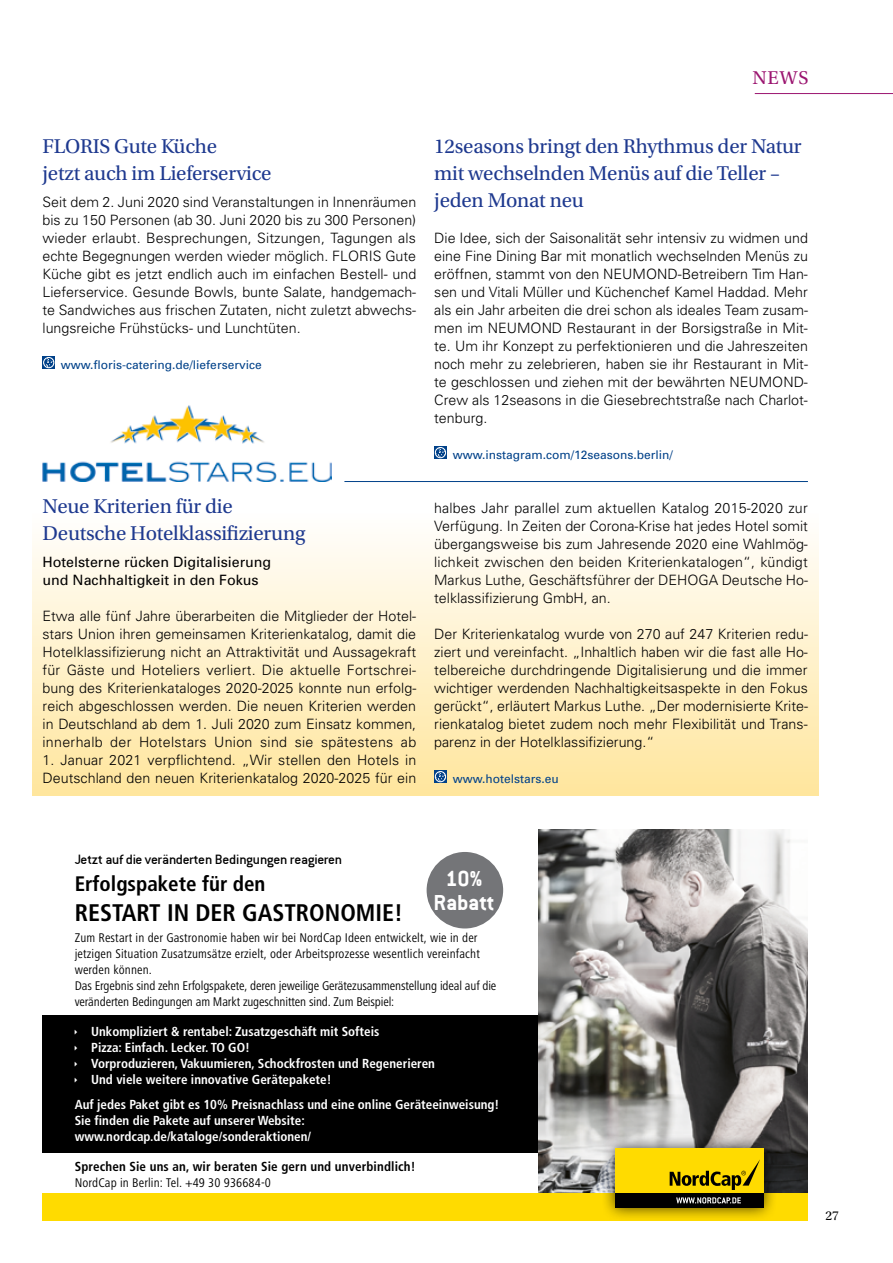
<style>
.page{position:relative;width:893px;height:1263px;background:#fff}
.page>*{position:absolute;margin:0;border:0;box-sizing:border-box;transform-origin:0 0}
.t1{font:700 condensed 24px "Frutiger LT";color:#000}
.t2{font:700 24px/24px "Conduit ITC";letter-spacing:-.01em;color:#fff;text-align:center}
.t3{font:21px/27px "Utopia Std";letter-spacing:-.01em;color:#1e398f}
.t4{font:700 condensed 21px "Frutiger LT";color:#000}
.t5{font:19.5px "Utopia Std";color:#9b1570}
.t6{font:15px "Conduit ITC";letter-spacing:-.01em;color:#000}
.t7{font:300 14.25px/18px "Univers";color:#000;text-align:justify}
.t8{font:14.25px/18px "Univers";color:#000}
.t9{font:13.5px "Utopia Std";color:#000}
.t10{font:condensed 13.05px/16px "Frutiger Next LTCE";letter-spacing:.01em;color:#000}
.t11{font:700 condensed 13.05px/16px "Frutiger LT";color:#fff}
.t12{font:700 condensed 13.05px "Frutiger LT";letter-spacing:.01em;color:#000}
.t13{font:12px "Univers";color:#004189}
</style>
<div class="page">
<hr style="left:755px;top:93px;width:138px;height:1px;background:#9b1570">
<div style="left:32px;top:513px;width:787px;height:282px;background:linear-gradient(to bottom,#fffefe,#ffe69d)"></div>
<div style="left:434px;top:770px;width:13px;height:13px;background:#004189"></div>
<svg style="left:435px;top:771px;width:11px;height:11px"></svg>
<div style="left:435px;top:771px;width:11px;height:11px;border:1px solid #fff;border-radius:50%"></div>
<svg style="left:43px;top:356px;width:12px;height:13px"></svg>
<svg style="left:44px;top:357px;width:10px;height:11px"></svg>
<div style="left:44px;top:357px;width:10px;height:11px;border:1px solid #fff;border-radius:50%"></div>
<div style="left:434px;top:446px;width:13px;height:13px;background:#004189"></div>
<svg style="left:435px;top:447px;width:11px;height:11px"></svg>
<div style="left:435px;top:447px;width:11px;height:11px;border:1px solid #fff;border-radius:50%"></div>
<img style="left:43px;top:405px;width:289px;height:76px">
<hr style="left:344px;top:481px;width:464px;height:1px;background:#004189">
<div style="left:43px;top:1016px;width:517px;height:137px;background:#000"></div>
<img style="left:538px;top:829px;width:270px;height:364px">
<div style="left:43px;top:1193px;width:765px;height:27px;background:#ffdb00"></div>
<div style="left:600px;top:1134px;width:178px;height:86px;background:#000;opacity:.75"></div>
<div style="left:615px;top:1193px;width:149px;height:15px;background:#000"></div>
<svg style="left:676px;top:1197px;width:65px;height:6px"></svg>
<div style="left:615px;top:1148px;width:149px;height:45px;background:#ffdb00"></div>
<svg style="left:670px;top:1159px;width:90px;height:31px"></svg>
<div style="left:427px;top:852px;width:76px;height:76px;background:#747578;border-radius:50%"></div>
<h3 class="t5" style="left:752px;top:68px;width:58px">NEWS</h3>
<h2 class="t3" style="left:43px;top:133px;width:231px">FLORIS Gute Küche<br>jetzt auch im Lieferservice</h2>
<p class="t7" style="left:43px;top:192px;width:375px">Seit dem 2. Juni 2020 sind Veranstaltungen in Innenräumen bis zu 150 Personen (ab 30. Juni 2020 bis zu 300 Personen) wieder erlaubt. Besprechungen, Sitzungen, Tagungen als echte Begegnungen werden wieder möglich. FLORIS Gute Küche gibt es jetzt endlich auch im einfachen Bestell- und Lieferservice. Gesunde Bowls, bunte Salate, handgemach&shy;te Sandwiches aus frischen Zutaten, nicht zuletzt abwechs&shy;lungsreiche Frühstücks- und Lunchtüten.</p>
<p class="t13" style="left:61px;top:357px;width:202px">www.floris-catering.de/lieferservice</p>
<h2 class="t3" style="left:43px;top:493px;width:264px">Neue Kriterien für die<br>Deutsche Hotelklassifizierung</h2>
<p class="t8" style="left:43px;top:552px;width:230px">Hotelsterne rücken Digitalisierung und Nachhaltigkeit in den Fokus</p>
<p class="t7" style="left:43px;top:606px;width:375px">Etwa alle fünf Jahre überarbeiten die Mitglieder der Hotel&shy;stars Union ihren gemeinsamen Kriterienkatalog, damit die Hotelklassifizierung nicht an Attraktivität und Aussagekraft für Gäste und Hoteliers verliert. Die aktuelle Fortschrei&shy;bung des Kriterienkataloges 2020-2025 konnte nun erfolg&shy;reich abgeschlossen werden. Die neuen Kriterien werden in Deutschland ab dem 1. Juli 2020 zum Einsatz kommen, innerhalb der Hotelstars Union sind sie spätestens ab</p>
<p class="t7" style="left:43px;top:750px;width:375px">1. Januar 2021 verpflichtend. „Wir stellen den Hotels in<br>Deutschland den neuen Kriterienkatalog 2020-2025 für ein</p>
<h2 class="t3" style="left:434px;top:133px;width:369px">12seasons bringt den Rhythmus der Natur mit wechselnden Menüs auf die Teller – jeden Monat neu</h2>
<p class="t7" style="left:434px;top:228px;width:375px">Die Idee, sich der Saisonalität sehr intensiv zu widmen und eine Fine Dining Bar mit monatlich wechselnden Menüs zu eröffnen, stammt von den NEUMOND-Betreibern Tim Han&shy;sen und Vitali Müller und Küchenchef Kamel Haddad. Mehr als ein Jahr arbeiten die drei schon als ideales Team zusam&shy;men im NEUMOND Restaurant in der Borsigstraße in Mit&shy;te. Um ihr Konzept zu perfektionieren und die Jahreszeiten noch mehr zu zelebrieren, haben sie ihr Restaurant in Mit&shy;te geschlossen und ziehen mit der bewährten NEUMOND-Crew als 12seasons in die Giesebrechtstraße nach Charlot&shy;tenburg.</p>
<p class="t13" style="left:453px;top:447px;width:222px">www.instagram.com/12seasons.berlin/</p>
<p class="t7" style="left:434px;top:498px;width:375px">halbes Jahr parallel zum aktuellen Katalog 2015-2020 zur Verfügung. In Zeiten der Corona-Krise hat jedes Hotel somit übergangsweise bis zum Jahresende 2020 eine Wahlmög&shy;lichkeit zwischen den beiden Kriterienkatalogen“, kündigt Markus Luthe, Geschäftsführer der DEHOGA Deutsche Ho&shy;telklassifizierung GmbH, an.</p>
<p class="t7" style="left:434px;top:624px;width:375px">Der Kriterienkatalog wurde von 270 auf 247 Kriterien redu&shy;ziert und vereinfacht. „Inhaltlich haben wir die fast alle Ho&shy;telbereiche durchdringende Digitalisierung und die immer wichtiger werdenden Nachhaltigkeitsaspekte in den Fokus gerückt“, erläutert Markus Luthe. „Der modernisierte Krite&shy;rienkatalog bietet zudem noch mehr Flexibilität und Trans&shy;parenz in der Hotelklassifizierung.“</p>
<p class="t13" style="left:453px;top:771px;width:108px">www.hotelstars.eu</p>
<p class="t6" style="left:75px;top:851px;width:269px">Jetzt auf die veränderten Bedingungen reagieren</p>
<h2 class="t4" style="left:75px;top:872px;width:192px">Erfolgspakete für den</h2>
<h1 class="t1" style="left:75px;top:899px;width:330px">RESTART IN DER GASTRONOMIE!</h1>
<p class="t10" style="left:75px;top:930px;width:423px">Zum Restart in der Gastronomie haben wir bei NordCap Ideen entwickelt, wie in der jetzigen Situation Zusatzumsätze erzielt, oder Arbeitsprozesse wesentlich vereinfacht werden können.<br>Das Ergebnis sind zehn Erfolgspakete, deren jeweilige Gerätezusammenstellung ideal auf die veränderten Bedingungen am Markt zugeschnitten sind. Zum Beispiel:</p>
<p class="t11" style="left:91px;top:1023px;width:345px">Unkompliziert &amp; rentabel: Zusatzgeschäft mit Softeis<br>Pizza: Einfach. Lecker. TO GO!<br>Vorproduzieren, Vakuumieren, Schockfrosten und Regenerieren Und viele weitere innovative Gerätepakete!</p>
<p class="t11" style="left:75px;top:1096px;width:426px">Auf jedes Paket gibt es 10% Preisnachlass und eine online Geräteeinweisung!<br>Sie finden die Pakete auf unserer Website: www.nordcap.de/kataloge/sonderaktionen/</p>
<p class="t12" style="left:75px;top:1158px;width:342px">Sprechen Sie uns an, wir beraten Sie gern und unverbindlich!</p>
<p class="t10" style="left:75px;top:1174px;width:198px">NordCap in Berlin: Tel. +49 30 936684-0</p>
<h1 class="t2" style="left:434px;top:866px;width:62px">10%<br>Rabatt</h1>
<p class="t9" style="left:825px;top:1208px;width:15px">27</p>
</div>
